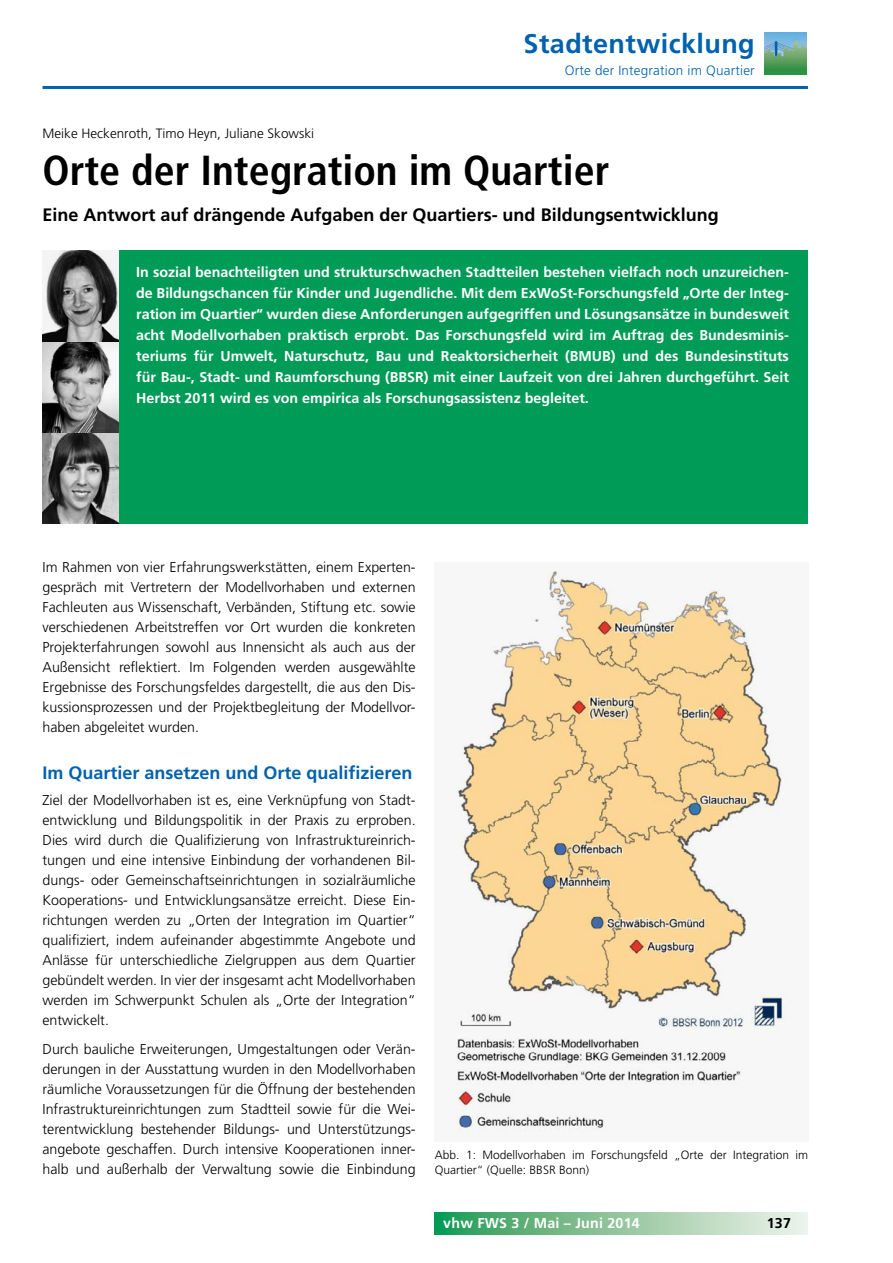
<style>
.page{position:relative;width:893px;height:1263px;background:#fff}
.page>*{position:absolute;margin:0;border:0;box-sizing:border-box;transform-origin:0 0}
.t1{font:700 condensed 42px "Frutiger LT";color:#000}
.t2{font:700 27px "Frutiger LT";letter-spacing:.015em;color:#0062ae}
.t3{font:700 18px "Frutiger LT";color:#000}
.t4{font:700 18px "Frutiger LT";color:#0062ae}
.t5{font:300 14.25px/20px "Frutiger LT";color:#000;text-align:justify}
.t6{font:700 14.25px/21px "Frutiger LT";color:#fff;text-align:justify}
.t7{font:700 14.25px "Frutiger LT";color:#000}
.t8{font:300 13.5px "Frutiger CE";color:#000}
.t9{font:300 13.5px "Frutiger LT";letter-spacing:.015em;color:#0062ae}
.t10{font:300 12px/14.4px "Frutiger CE";color:#000}
</style>
<div class="page">
<hr style="left:43px;top:86px;width:765px;height:3px;background:#0062ae">
<svg style="left:435px;top:1213px;width:373px;height:21px;background:#8ec69f"></svg>
<img style="left:764px;top:32px;width:42px;height:43px">
<div style="left:43px;top:250px;width:765px;height:273px;background:#009b56"></div>
<img style="left:43px;top:250px;width:75px;height:273px">
<img style="left:455px;top:571px;width:336px;height:566px">
<h2 class="t2" style="left:524px;top:28px;width:233px">Stadtentwicklung</h2>
<p class="t9" style="left:565px;top:62px;width:192px">Orte der Integration im Quartier</p>
<p class="t8" style="left:43px;top:126px;width:273px">Meike Heckenroth, Timo Heyn, Juliane Skowski</p>
<h1 class="t1" style="left:43px;top:145px;width:568px">Orte der Integration im Quartier</h1>
<p class="t3" style="left:43px;top:205px;width:678px">Eine Antwort auf drängende Aufgaben der Quartiers- und Bildungsentwicklung</p>
<p class="t6" style="left:136px;top:262px;width:654px">In sozial benachteiligten und strukturschwachen Stadtteilen bestehen vielfach noch unzureichen&shy;de Bildungschancen für Kinder und Jugendliche. Mit dem ExWoSt-Forschungsfeld „Orte der Integ&shy;ration im Quartier“ wurden diese Anforderungen aufgegriffen und Lösungsansätze in bundesweit acht Modellvorhaben praktisch erprobt. Das Forschungsfeld wird im Auftrag des Bundesminis&shy;teriums für Umwelt, Naturschutz, Bau und Reaktorsicherheit (BMUB) und des Bundesinstituts für Bau-, Stadt- und Raumforschung (BBSR) mit einer Laufzeit von drei Jahren durchgeführt. Seit Herbst 2011 wird es von empirica als Forschungsassistenz begleitet.</p>
<p class="t5" style="left:43px;top:558px;width:375px">Im Rahmen von vier Erfahrungswerkstätten, einem Experten&shy;gespräch mit Vertretern der Modellvorhaben und externen Fachleuten aus Wissenschaft, Verbänden, Stiftung etc. sowie verschiedenen Arbeitstreffen vor Ort wurden die konkreten Projekterfahrungen sowohl aus Innensicht als auch aus der Außensicht reflektiert. Im Folgenden werden ausgewählte Ergebnisse des Forschungsfeldes dargestellt, die aus den Dis&shy;kussionsprozessen und der Projektbegleitung der Modellvor&shy;haben abgeleitet wurden.</p>
<p class="t4" style="left:43px;top:762px;width:371px">Im Quartier ansetzen und Orte qualifizieren</p>
<p class="t5" style="left:43px;top:791px;width:375px">Ziel der Modellvorhaben ist es, eine Verknüpfung von Stadt&shy;entwicklung und Bildungspolitik in der Praxis zu erproben.<br>Dies wird durch die Qualifizierung von Infrastruktureinrich&shy;tungen und eine intensive Einbindung der vorhandenen Bil&shy;dungs- oder Gemeinschaftseinrichtungen in sozialräumliche Kooperations- und Entwicklungsansätze erreicht. Diese Ein&shy;richtungen werden zu „Orten der Integration im Quartier“ qualifiziert, indem aufeinander abgestimmte Angebote und Anlässe für unterschiedliche Zielgruppen aus dem Quartier gebündelt werden. In vier der insgesamt acht Modellvorhaben werden im Schwerpunkt Schulen als „Orte der Integration“ entwickelt.</p>
<p class="t5" style="left:43px;top:1039px;width:375px">Durch bauliche Erweiterungen, Umgestaltungen oder Verän&shy;derungen in der Ausstattung wurden in den Modellvorhaben räumliche Voraussetzungen für die Öffnung der bestehenden Infrastruktureinrichtungen zum Stadtteil sowie für die Wei&shy;terentwicklung bestehender Bildungs- und Unterstützungs&shy;angebote geschaffen. Durch intensive Kooperationen inner&shy;halb und außerhalb der Verwaltung sowie die Einbindung</p>
<p class="t10" style="left:435px;top:1148px;width:375px">Abb. 1: Modellvorhaben im Forschungsfeld „Orte der Integration im<br>Quartier“ (Quelle: BBSR Bonn)</p>
<p class="t6" style="left:443px;top:1213px;width:198px">vhw FWS 3 / Mai – Juni 2014</p>
<p class="t7" style="left:767px;top:1214px;width:26px">137</p>
</div>
